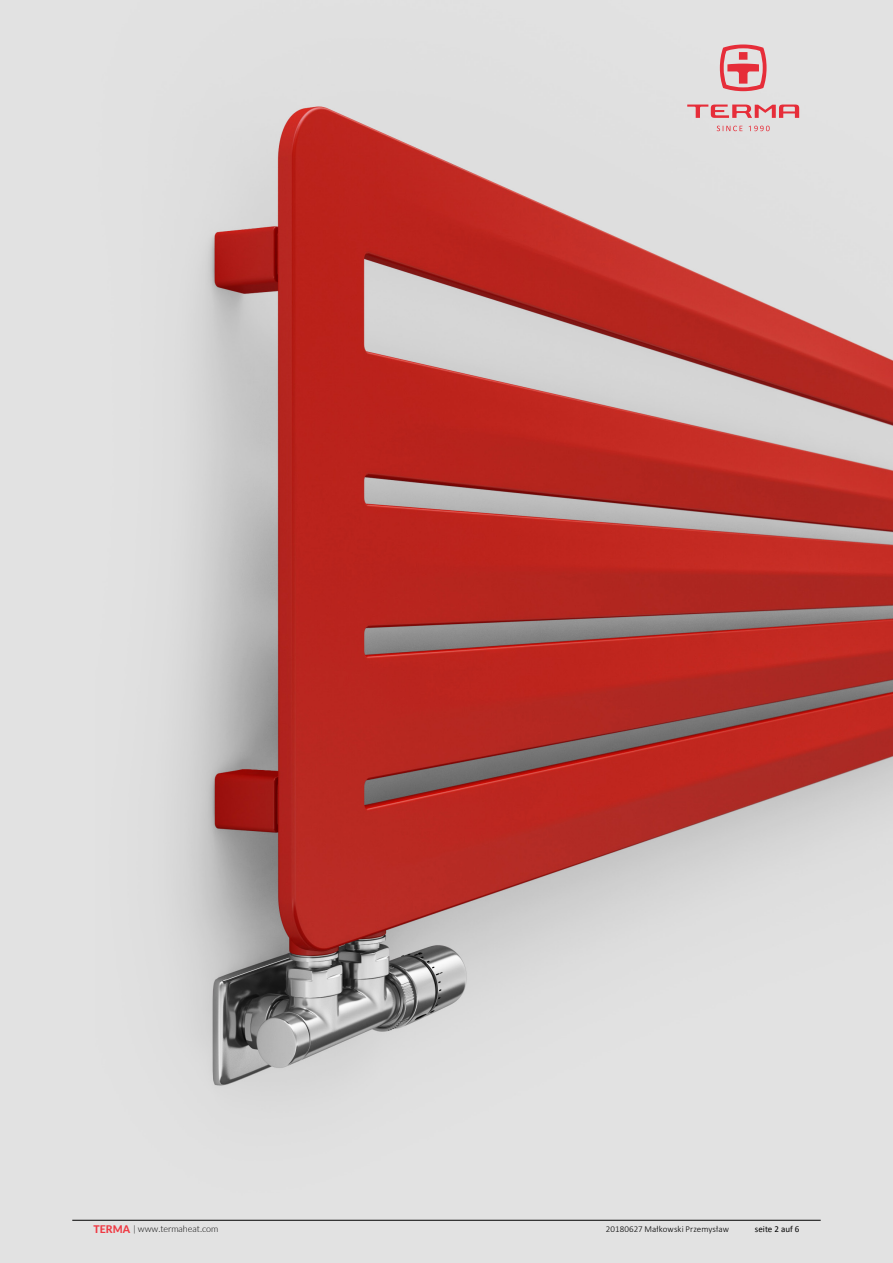
<style>
.page{position:relative;width:893px;height:1263px;background:#fff}
.page>*{position:absolute;margin:0;border:0;box-sizing:border-box;transform-origin:0 0}
.t1{font:300 9px "Calibri";letter-spacing:.005em;color:#000}
.t2{font:300 9px "Lato";color:#000}
.t3{font:9px "Calibri";color:#000}
.s1{font-weight:800;font-size:10.5px;color:#ef3a44}
</style>
<div class="page">
<img style="left:0;top:0;width:893px;height:1263px">
<hr style="left:72px;top:1220px;width:749px;height:1px;background:#000">
<svg style="left:720px;top:44px;width:46px;height:47px;background:#e38e93"></svg>
<svg style="left:687px;top:105px;width:112px;height:13px"></svg>
<svg style="left:717px;top:126px;width:25px;height:5px"></svg>
<svg style="left:749px;top:126px;width:21px;height:5px"></svg>
<p class="t2" style="left:94px;top:1222px;width:126px"><span class="s1">TERMA</span> | www.termaheat.com</p>
<p class="t1" style="left:606px;top:1223px;width:125px">20180627 Małkowski Przemysław</p>
<p class="t3" style="left:755px;top:1223px;width:46px">seite 2 auf 6</p>
</div>
